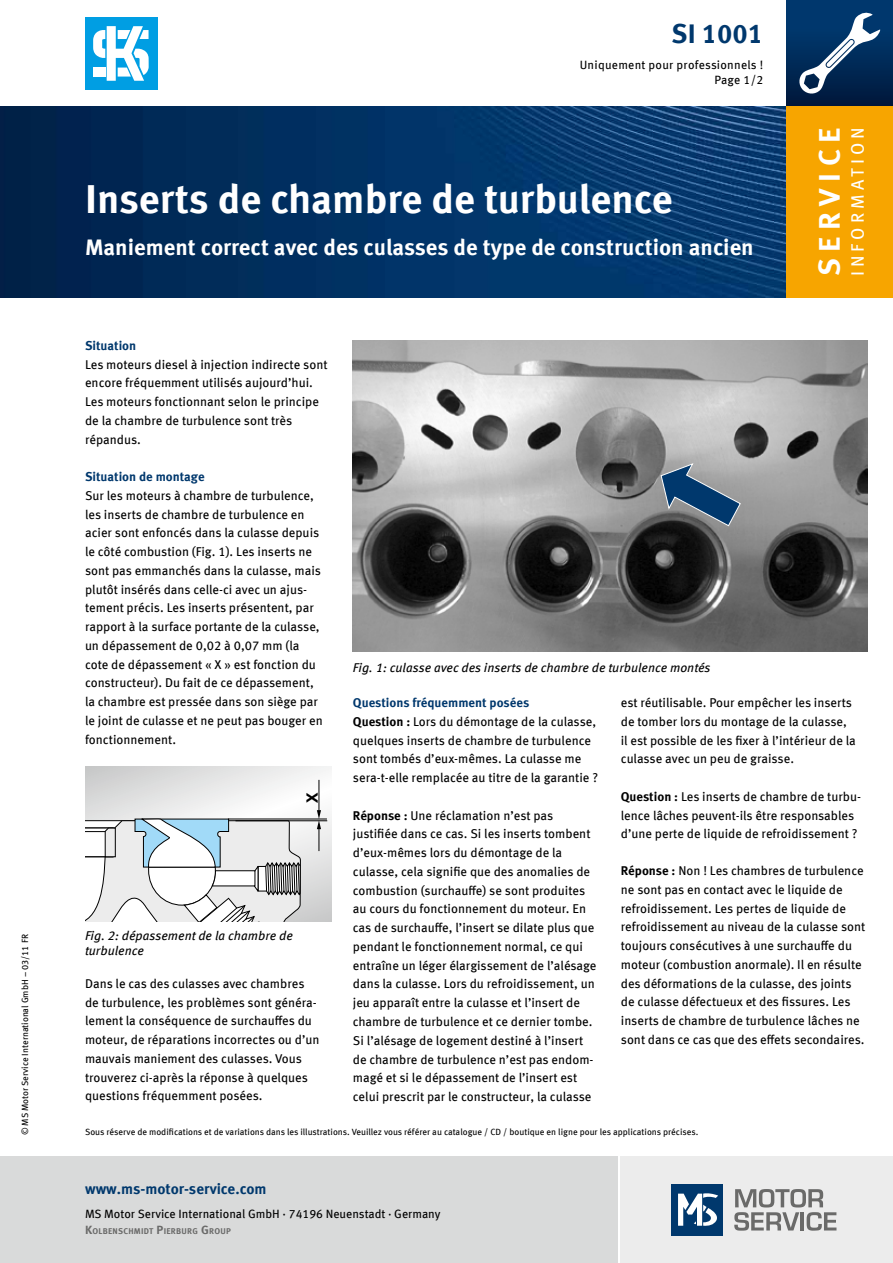
<style>
.page{position:relative;width:893px;height:1263px;background:#fff}
.page>*{position:absolute;margin:0;border:0;box-sizing:border-box;transform-origin:0 0}
.t1{font:700 40.5px "Meta OFC";color:#fff}
.t2{font:700 30px "Meta OFC";letter-spacing:.225em;color:#fff}
.t3{font:700 27px "Meta OFC";color:#00386d}
.t4{font:700 22.5px "Meta OFC";color:#fff}
.t5{font:18px "Meta OFC";letter-spacing:.225em;color:#fff}
.t6{font:700 15.75px "Arial";color:#000}
.t7{font:700 15px "Meta OFC";color:#00386d}
.t8{font:12.75px/18.8px "Meta OFC";color:#000}
.t9{font:italic 12.75px/15px "Meta OFC";color:#000}
.t10{font:700 12.75px "Meta OFC";color:#00386d}
.t11{font:12px "Meta OFC";color:#000}
.t12{font:12px/15px "Meta OFC";letter-spacing:.02em;color:#000;text-align:right}
.t13{font:9px "Meta OFC";color:#000}
.t14{font:700 8.4px "Meta OFC";letter-spacing:.03em;color:#6a6a69}
.s1{font-weight:700;color:#00386d}
.s2{font-weight:700}
.s3{font-size:12px}
</style>
<div class="page">
<img style="left:0;top:106px;width:787px;height:192px">
<div style="left:621px;top:1157px;width:272px;height:106px;background:#ececec"></div>
<div style="left:0;top:1157px;width:617px;height:106px;background:#d9dada"></div>
<div style="left:672px;top:1184px;width:51px;height:51px;background:#00386d"></div>
<svg style="left:678px;top:1193px;width:40px;height:33px"></svg>
<svg style="left:734px;top:1189px;width:102px;height:42px"></svg>
<div style="left:787px;top:0;width:106px;height:106px;background:linear-gradient(to bottom,#003e78,#001a3f)"></div>
<svg style="left:798px;top:12px;width:82px;height:83px"></svg>
<div style="left:85px;top:17px;width:72px;height:72px;background:#009ee3"></div>
<svg style="left:93px;top:26px;width:56px;height:55px"></svg>
<div style="left:787px;top:106px;width:106px;height:192px;background:#f7a500"></div>
<svg style="left:85px;top:766px;width:247px;height:155px"></svg>
<img style="left:353px;top:340px;width:514px;height:311px">
<svg style="left:660px;top:463px;width:81px;height:63px"></svg>
<p class="t13" style="left:19px;top:1135px;width:203px;rotate:-90deg">© MS Motor Service International GmbH – 03/11 FR</p>
<h3 class="t3" style="left:672px;top:16px;width:93px">SI 1001</h3>
<p class="t12" style="left:580px;top:57px;width:185px">Uniquement pour professionnels !<br>Page 1/2</p>
<h1 class="t1" style="left:85px;top:174px;width:589px">Inserts de chambre de turbulence</h1>
<h3 class="t4" style="left:85px;top:232px;width:670px">Maniement correct avec des culasses de type de construction ancien</h3>
<h2 class="t2" style="left:810px;top:276px;width:150px;rotate:-90deg">SERVICE</h2>
<h3 class="t5" style="left:846px;top:276px;width:147px;rotate:-90deg">Inform ati on</h3>
<p class="t10" style="left:85px;top:337px;width:53px">Situation</p>
<p class="t8" style="left:85px;top:355px;width:244px">Les moteurs diesel à injection indirecte sont encore fréquemment utilisés aujourd’hui.<br>Les moteurs fonctionnant selon le principe de la chambre de turbulence sont très répandus.</p>
<p class="t10" style="left:85px;top:469px;width:121px">Situation de montage</p>
<p class="t8" style="left:85px;top:486px;width:239px">Sur les moteurs à chambre de turbulence, les inserts de chambre de turbulence en acier sont enfoncés dans la culasse depuis le côté combustion (Fig. 1). Les inserts ne sont pas emmanchés dans la culasse, mais plutôt insérés dans celle-ci avec un ajus&shy;tement précis. Les inserts présentent, par rapport à la surface portante de la culasse, un dépassement de 0,02 à 0,07 mm (la cote de dépassement « X » est fonction du constructeur). Du fait de ce dépassement, la chambre est pressée dans son siège par le joint de culasse et ne peut pas bouger en fonctionnement.</p>
<p class="t6" style="left:302px;top:803px;width:12px;rotate:-90deg">X</p>
<p class="t9" style="left:85px;top:928px;width:209px">Fig. 2: dépassement de la chambre de turbulence</p>
<p class="t8" style="left:85px;top:974px;width:236px">Dans le cas des culasses avec chambres de turbulence, les problèmes sont généra&shy;lement la conséquence de surchauffes du moteur, de réparations incorrectes ou d’un mauvais maniement des culasses. Vous trouverez ci-après la réponse à quelques questions fréquemment posées.</p>
<p class="t9" style="left:353px;top:660px;width:359px">Fig. 1: culasse avec des inserts de chambre de turbulence montés</p>
<p class="t8" style="left:353px;top:693px;width:247px"><span class="s1">Questions fréquemment posées<br></span><span class="s2">Question :</span> Lors du démontage de la culasse, quelques inserts de chambre de turbulence sont tombés d’eux-mêmes. La culasse me sera-t-elle remplacée au titre de la garantie ?</p>
<p class="t8" style="left:353px;top:806px;width:245px"><span class="s2">Réponse :</span> Une réclamation n’est pas justifiée dans ce cas. Si les inserts tombent d’eux-mêmes lors du démontage de la culasse, cela signifie que des anomalies de combustion (surchauffe) se sont produites au cours du fonctionnement du moteur. En cas de surchauffe, l’insert se dilate plus que pendant le fonctionnement normal, ce qui entraîne un léger élargissement de l’alésage dans la culasse. Lors du refroidissement, un jeu apparaît entre la culasse et l’insert de chambre de turbulence et ce dernier tombe.<br>Si l’alésage de logement destiné à l’insert de chambre de turbulence n’est pas endom&shy;magé et si le dépassement de l’insert est celui prescrit par le constructeur, la culasse</p>
<p class="t8" style="left:621px;top:693px;width:237px">est réutilisable. Pour empêcher les inserts de tomber lors du montage de la culasse, il est possible de les fixer à l’intérieur de la culasse avec un peu de graisse.</p>
<p class="t8" style="left:621px;top:787px;width:242px"><span class="s2">Question :</span> Les inserts de chambre de turbu&shy;lence lâches peuvent-ils être responsables d’une perte de liquide de refroidissement ?</p>
<p class="t8" style="left:621px;top:861px;width:246px"><span class="s2">Réponse :</span> Non ! Les chambres de turbulence ne sont pas en contact avec le liquide de refroidissement. Les pertes de liquide de refroidissement au niveau de la culasse sont toujours consécutives à une surchauffe du moteur (combustion anormale). Il en résulte des déformations de la culasse, des joints de culasse défectueux et des fissures. Les inserts de chambre de turbulence lâches ne sont dans ce cas que des effets secondaires.</p>
<p class="t13" style="left:85px;top:1127px;width:615px">Sous réserve de modifications et de variations dans les illustrations. Veuillez vous référer au catalogue / CD / boutique en ligne pour les applications précises.</p>
<p class="t7" style="left:85px;top:1179px;width:183px">www.ms-motor-service.com</p>
<p class="t11" style="left:85px;top:1206px;width:357px">MS Motor Service International GmbH · 74196 Neuenstadt · Germany</p>
<p class="t14" style="left:85px;top:1226px;width:147px"><span class="s3">K</span>OLBENSCHMIDT <span class="s3">P</span>IERBURG <span class="s3">G</span> ROUP</p>
</div>
